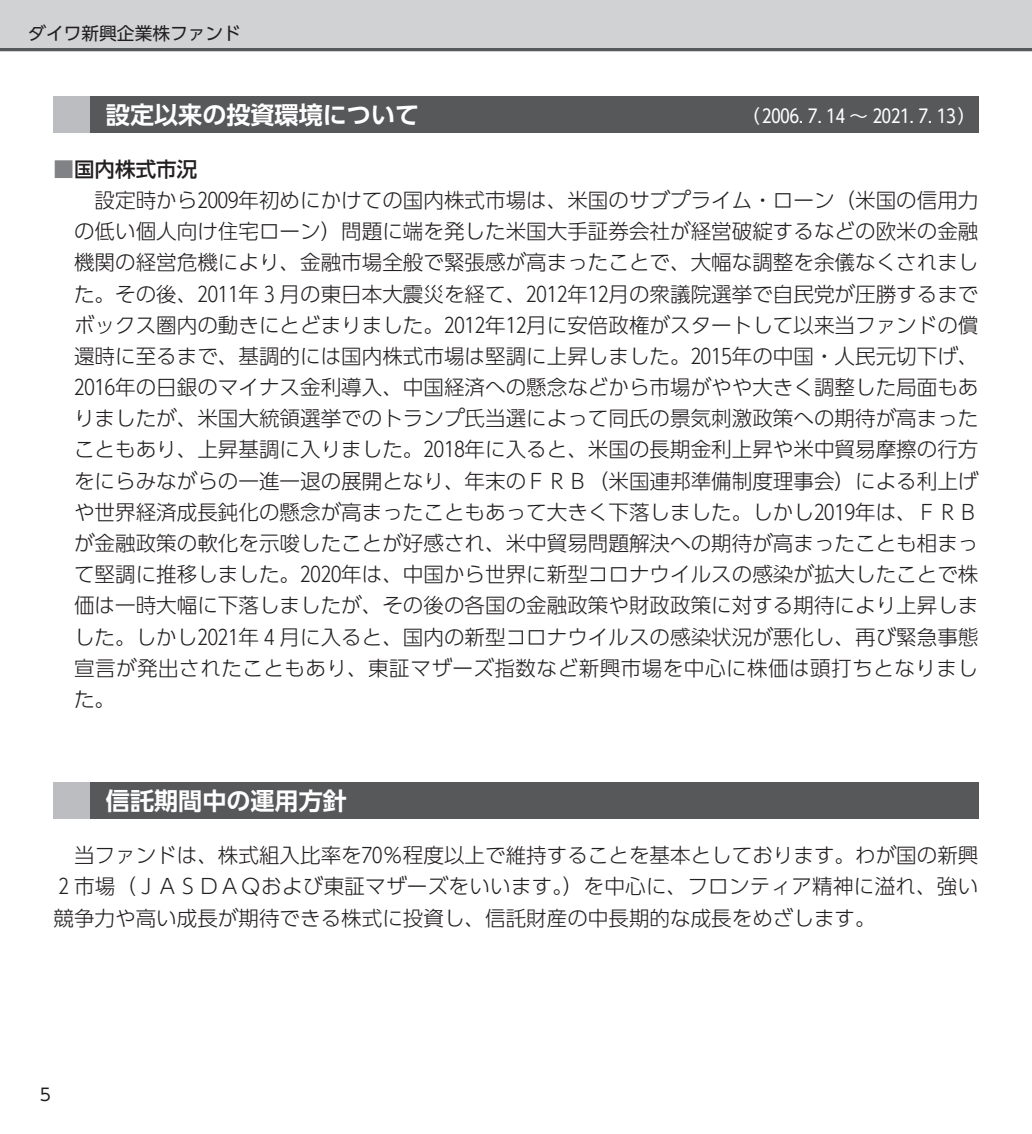
<style>
.page{position:relative;width:1032px;height:1134px;background:#fff}
.page>*{position:absolute;margin:0;border:0;box-sizing:border-box;transform-origin:0 0}
.t1{font:700 24px "UD Shin Go Pro De";color:#fff}
.t2{font:300 20.6px/31.2px "UD Shin Go Pro";color:#231f20;text-align:justify}
.t3{font:300 20.6px "UD Shin Go Pro";letter-spacing:.025em;color:#231f20}
.t4{font:500 20.6px "UD Shin Go Pro";color:#231f20}
.t5{font:18.4px "UD Shin Go Pro";color:#fff}
.t6{font:17.8px "UD Shin Go Pro";color:#231f20}
.t7{font:17px "UD Shin Go Pro";color:#231f20}
.s1{color:#808285}
</style>
<div class="page">
<div style="left:0;top:0;width:1032px;height:51px;background:#d1d2d4"></div>
<hr style="left:0;top:48px;width:1032px;height:3px;background:#57585a">
<div style="left:54px;top:96px;width:924px;height:37px;background:#57585a"></div>
<div style="left:54px;top:96px;width:36px;height:37px;background:#bcbdc0"></div>
<div style="left:54px;top:782px;width:924px;height:37px;background:#57585a"></div>
<div style="left:54px;top:782px;width:36px;height:37px;background:#bcbdc0"></div>
<p class="t6" style="left:28px;top:19px;width:214px">ダイワ新興企業株ファンド</p>
<p class="t1" style="left:106px;top:95px;width:315px">設定以来の投資環境について</p>
<p class="t5" style="left:741px;top:101px;width:236px">（ 2006. 7. 14 ～ 2021. 7. 13）</p>
<p class="t4" style="left:54px;top:152px;width:145px"><span class="s1">■</span>国内株式市況</p>
<p class="t2" style="left:95px;top:184px;width:885px">設定時から2009年初めにかけての国内株式市場は、米国のサブプライム・ローン（米国の信用力</p>
<p class="t2" style="left:74px;top:215px;width:906px">の低い個人向け住宅ローン）問題に端を発した米国大手証券会社が経営破綻するなどの欧米の金融</p>
<p class="t2" style="left:74px;top:246px;width:906px">機関の経営危機により、金融市場全般で緊張感が高まったことで、大幅な調整を余儀なくされまし</p>
<p class="t2" style="left:74px;top:277px;width:906px">た。その後、2011年 3 月の東日本大震災を経て、2012年12月の衆議院選挙で自民党が圧勝するまで</p>
<p class="t2" style="left:74px;top:309px;width:906px">ボックス圏内の動きにとどまりました。2012年12月に安倍政権がスタートして以来当ファンドの償</p>
<p class="t2" style="left:74px;top:340px;width:906px">還時に至るまで、基調的には国内株式市場は堅調に上昇しました。2015年の中国・人民元切下げ、</p>
<p class="t2" style="left:74px;top:371px;width:906px">2016年の日銀のマイナス金利導入、中国経済への懸念などから市場がやや大きく調整した局面もあ</p>
<p class="t2" style="left:74px;top:402px;width:906px">りましたが、米国大統領選挙でのトランプ氏当選によって同氏の景気刺激政策への期待が高まった</p>
<p class="t2" style="left:74px;top:433px;width:906px">こともあり、上昇基調に入りました。2018年に入ると、米国の長期金利上昇や米中貿易摩擦の行方</p>
<p class="t2" style="left:74px;top:464px;width:906px">をにらみながらの一進一退の展開となり、年末のＦＲＢ（米国連邦準備制度理事会）による利上げ</p>
<p class="t2" style="left:74px;top:496px;width:906px">や世界経済成長鈍化の懸念が高まったこともあって大きく下落しました。しかし2019年は、ＦＲＢ</p>
<p class="t2" style="left:74px;top:527px;width:906px">が金融政策の軟化を示唆したことが好感され、米中貿易問題解決への期待が高まったことも相まっ</p>
<p class="t2" style="left:74px;top:558px;width:906px">て堅調に推移しました。2020年は、中国から世界に新型コロナウイルスの感染が拡大したことで株</p>
<p class="t2" style="left:74px;top:589px;width:906px">価は一時大幅に下落しましたが、その後の各国の金融政策や財政政策に対する期待により上昇しま</p>
<p class="t2" style="left:74px;top:620px;width:906px">した。しかし2021年 4 月に入ると、国内の新型コロナウイルスの感染状況が悪化し、再び緊急事態</p>
<p class="t3" style="left:74px;top:651px;width:905px">宣言が発出されたこともあり、東証マザーズ指数など新興市場を中心に株価は頭打ちとなりまし</p>
<p class="t2" style="left:74px;top:683px;width:43px">た。</p>
<p class="t1" style="left:106px;top:781px;width:242px">信託期間中の運用方針</p>
<p class="t2" style="left:54px;top:839px;width:926px;text-indent:21px">当ファンドは、株式組入比率を70％程度以上で維持することを基本としております。わが国の新興2 市場（ＪＡＳＤＡＱおよび東証マザーズをいいます。）を中心に、フロンティア精神に溢れ、強い競争力や高い成長が期待できる株式に投資し、信託財産の中長期的な成長をめざします。</p>
<p class="t7" style="left:40px;top:1081px;width:13px">5</p>
</div>
